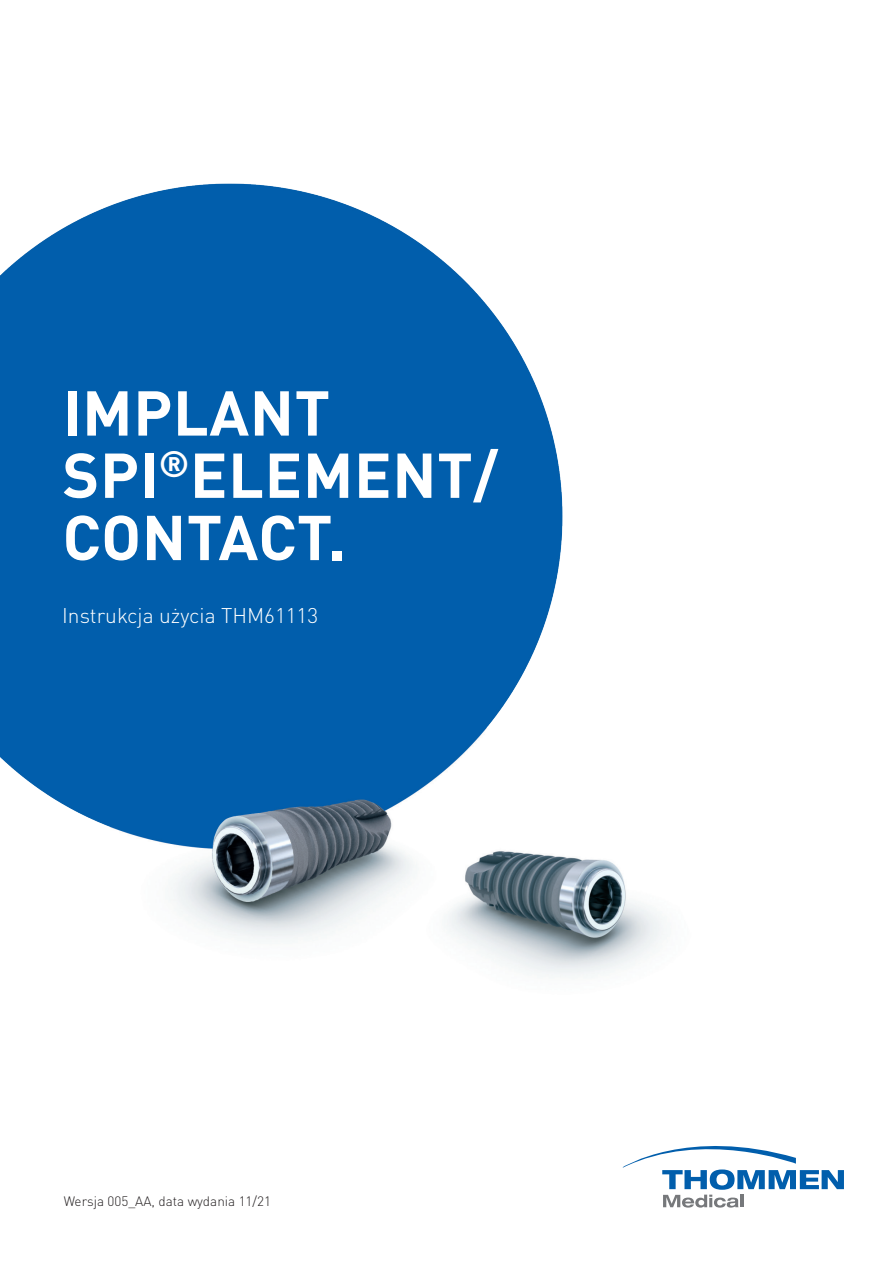
<style>
.page{position:relative;width:893px;height:1263px;background:#fff}
.page>*{position:absolute;margin:0;border:0;box-sizing:border-box;transform-origin:0 0}
.t1{font:700 62.25px/62.2px "DIN Pro";letter-spacing:.01em;color:#fff}
.t2{font:300 21px "DIN Pro";color:#fff}
.t3{font:300 13.5px "DIN Pro";color:#231f20}
</style>
<div class="page">
<img style="left:0;top:183px;width:665px;height:794px">
<svg style="left:623px;top:1146px;width:221px;height:61px"></svg>
<h1 class="t1" style="left:63px;top:375px;width:437px">IMPLANT<br>SPI<sup>®</sup>ELEMENT/<br>CONTACT.</h1>
<h2 class="t2" style="left:62px;top:599px;width:257px">Instrukcja użycia THM61113</h2>
<p class="t3" style="left:64px;top:1190px;width:209px">Wersja 005_AA, data wydania 11/21</p>
</div>
